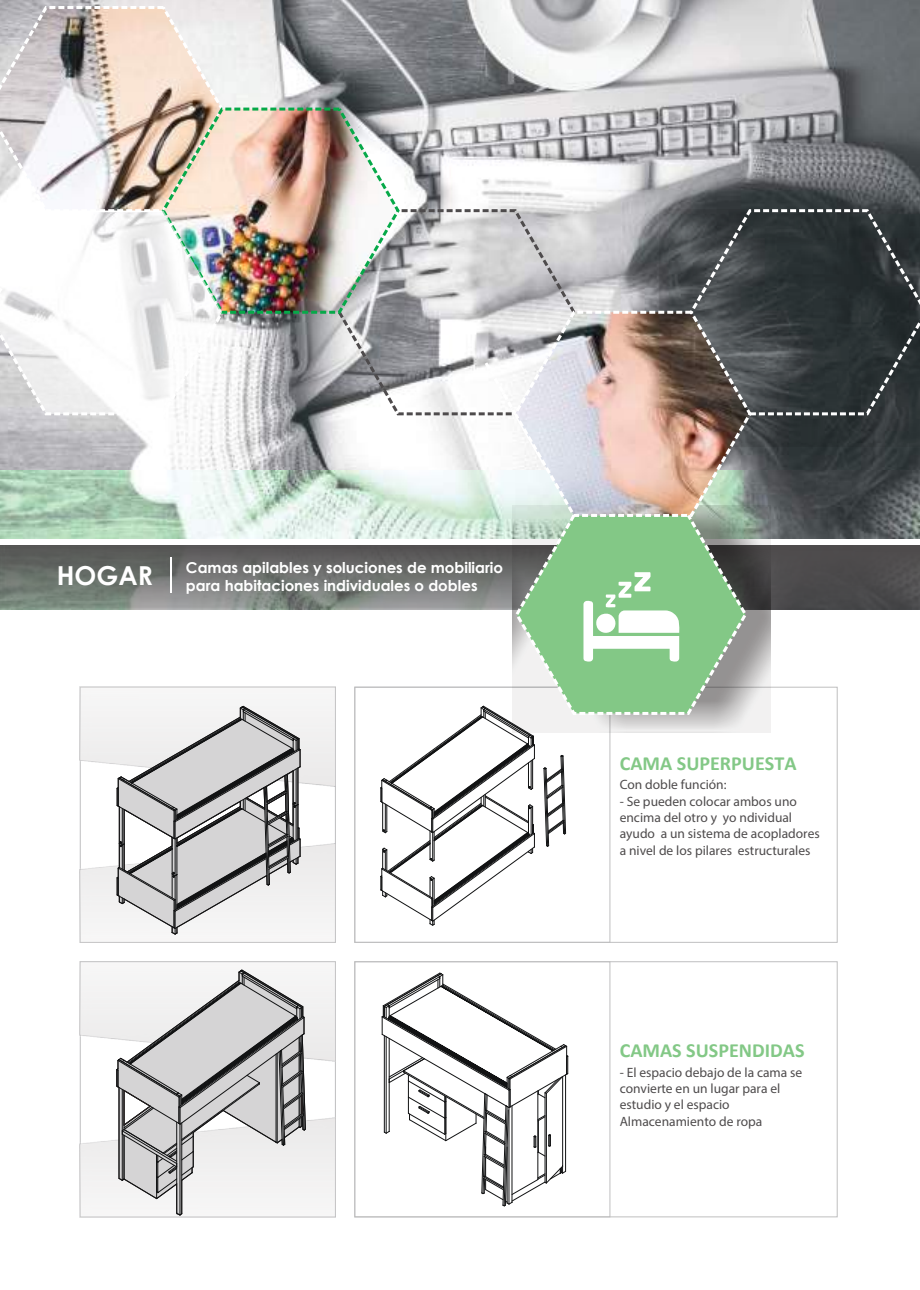
<style>
.page{position:relative;width:920px;height:1290px;background:#fff}
.page>*{position:absolute;margin:0;border:0;box-sizing:border-box;transform-origin:0 0}
.t1{font:700 26.1px "Century Gothic";color:#fff}
.t2{font:700 20.1px "Calibri";color:#83c886}
.t3{font:700 15px/18px "Century Gothic";color:#fff}
.t4{font:13.5px/16.4px "Myriad Pro";color:#4e4b4c}
</style>
<div class="page">
<img style="left:0;top:0;width:920px;height:471px">
<img style="left:0;top:545px;width:920px;height:64px">
<svg style="left:659px;top:210px;width:261px;height:237px;background:#3c4143"></svg>
<svg style="left:687px;top:207px;width:233px;height:210px;background:#373d3f"></svg>
<svg style="left:0;top:3px;width:226px;height:205px"></svg>
<svg style="left:335px;top:207px;width:243px;height:211px"></svg>
<img style="left:159px;top:105px;width:243px;height:211px">
<svg style="left:0;top:208px;width:226px;height:210px"></svg>
<img style="left:0;top:471px;width:920px;height:67px">
<svg style="left:745px;top:505px;width:25px;height:228px"></svg>
<svg style="left:482px;top:359px;width:29px;height:110px"></svg>
<img style="left:511px;top:308px;width:243px;height:211px">
<svg style="left:513px;top:511px;width:236px;height:205px;background:#a7aaa4"></svg>
<hr style="left:171px;top:557px;width:1px;height:36px;background:#fff">
<img style="left:80px;top:843px;width:256px;height:100px">
<img style="left:80px;top:687px;width:256px;height:99px">
<img style="left:80px;top:1117px;width:256px;height:100px">
<img style="left:80px;top:961px;width:256px;height:100px">
<svg style="left:381px;top:515px;width:364px;height:410px"></svg>
<svg style="left:116px;top:705px;width:185px;height:230px"></svg>
<svg style="left:382px;top:973px;width:186px;height:234px"></svg>
<svg style="left:116px;top:969px;width:190px;height:247px"></svg>
<div style="left:354px;top:961px;width:256px;height:256px;border:1px solid #bfbfc0"></div>
<h1 class="t1" style="left:57px;top:555px;width:98px">HOGAR</h1>
<p class="t3" style="left:186px;top:558px;width:319px">Camas apilables y soluciones de mobiliario para habitaciones individuales o dobles</p>
<h2 class="t2" style="left:620px;top:749px;width:178px">CAMA SUPERPUESTA</h2>
<p class="t4" style="left:620px;top:776px;width:108px">Con doble función:</p>
<p class="t4" style="left:620px;top:793px;width:202px">- Se pueden colocar ambos uno encima del otro y yo ndividual ayudo a un sistema de acopladores a nivel de los pilares estructurales</p>
<h2 class="t2" style="left:620px;top:1036px;width:186px">CAMAS SUSPENDIDAS</h2>
<p class="t4" style="left:620px;top:1064px;width:184px">- El espacio debajo de la cama se convierte en un lugar para el estudio y el espacio<br>Almacenamiento de ropa</p>
</div>
